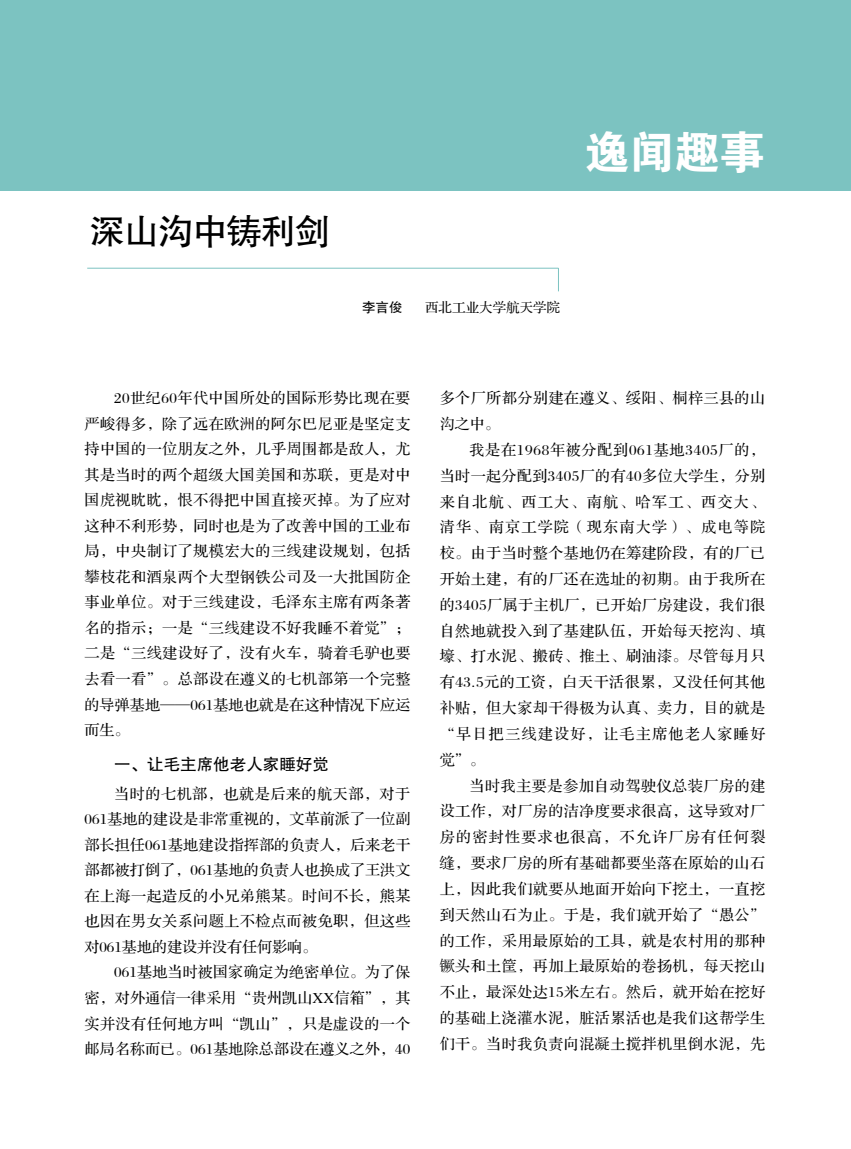
<style>
.page{position:relative;width:851px;height:1149px;background:#fff}
.page>*{position:absolute;margin:0;border:0;box-sizing:border-box;transform-origin:0 0}
.t1{font:45px "FZDHTJW GB1 0";color:#fff}
.t2{font:36px "FZHTJW GB1 0";letter-spacing:-.05em;color:#000}
.t3{font:16.5px "FZHTJW GB1 0";color:#000}
.t4{font:15px/25.8px "FZS3 JW GB1 0";letter-spacing:.035em;color:#000;text-align:justify}
.t5{font:13.5px "FZS3 JW GB1 0";color:#000}
.t6{font:13.5px "FZHTJW GB1 0";color:#000}
</style>
<div class="page">
<div style="left:0;top:0;width:850px;height:190px;background:#7cc3c1"></div>
<hr style="left:87px;top:268px;width:471px;height:1px;background:#7cc3c1">
<svg style="left:558px;top:268px;width:1px;height:23px"></svg>
<h2 class="t2" style="left:89px;top:211px;width:243px">深山沟中铸利剑</h2>
<h1 class="t1" style="left:584px;top:127px;width:181px">逸闻趣事</h1>
<p class="t6" style="left:362px;top:300px;width:42px">李言俊</p>
<p class="t5" style="left:425px;top:300px;width:136px">西北工业大学航天学院</p>
<p class="t4" style="left:84px;top:386px;width:327px;text-indent:30px">20世纪60年代中国所处的国际形势比现在要严峻得多，除了远在欧洲的阿尔巴尼亚是坚定支持中国的一位朋友之外，几乎周围都是敌人，尤其是当时的两个超级大国美国和苏联，更是对中国虎视眈眈，恨不得把中国直接灭掉。为了应对这种不利形势，同时也是为了改善中国的工业布局，中央制订了规模宏大的三线建设规划，包括攀枝花和酒泉两个大型钢铁公司及一大批国防企事业单位。对于三线建设，毛泽东主席有两条著名的指示；一是“三线建设不好我睡不着觉”；二是“三线建设好了，没有火车，骑着毛驴也要去看一看”。总部设在遵义的七机部第一个完整的导弹基地——061基地也就是在这种情况下应运而生。</p>
<p class="t3" style="left:114px;top:755px;width:216px">一、让毛主席他老人家睡好觉</p>
<p class="t4" style="left:84px;top:781px;width:327px;text-indent:30px">当时的七机部，也就是后来的航天部，对于061基地的建设是非常重视的，文革前派了一位副部长担任061基地建设指挥部的负责人，后来老干部都被打倒了，061基地的负责人也换成了王洪文在上海一起造反的小兄弟熊某。时间不长，熊某也因在男女关系问题上不检点而被免职，但这些对061基地的建设并没有任何影响。</p>
<p class="t4" style="left:84px;top:960px;width:327px;text-indent:30px">061基地当时被国家确定为绝密单位。为了保密，对外通信一律采用“贵州凯山XX信箱”，其实并没有任何地方叫“凯山”，只是虚设的一个邮局名称而已。061基地除总部设在遵义之外，40</p>
<p class="t4" style="left:439px;top:386px;width:327px">多个厂所都分别建在遵义、绥阳、桐梓三县的山沟之中。</p>
<p class="t4" style="left:439px;top:437px;width:327px;text-indent:30px">我是在1968年被分配到061基地3405厂的，当时一起分配到3405厂的有40多位大学生，分别来自北航、西工大、南航、哈军工、西交大、清华、南京工学院（现东南大学）、成电等院校。由于当时整个基地仍在筹建阶段，有的厂已开始土建，有的厂还在选址的初期。由于我所在的3405厂属于主机厂，已开始厂房建设，我们很自然地就投入到了基建队伍，开始每天挖沟、填壕、打水泥、搬砖、推土、刷油漆。尽管每月只有43.5元的工资，白天干活很累，又没任何其他补贴，但大家却干得极为认真、卖力，目的就是“早日把三线建设好，让毛主席他老人家睡好觉”。</p>
<p class="t4" style="left:439px;top:773px;width:327px;text-indent:30px">当时我主要是参加自动驾驶仪总装厂房的建设工作，对厂房的洁净度要求很高，这导致对厂房的密封性要求也很高，不允许厂房有任何裂缝，要求厂房的所有基础都要坐落在原始的山石上，因此我们就要从地面开始向下挖土，一直挖到天然山石为止。于是，我们就开始了“愚公”的工作，采用最原始的工具，就是农村用的那种镢头和土筐，再加上最原始的卷扬机，每天挖山不止，最深处达15米左右。然后，就开始在挖好的基础上浇灌水泥，脏活累活也是我们这帮学生们干。当时我负责向混凝土搅拌机里倒水泥，先</p>
</div>
